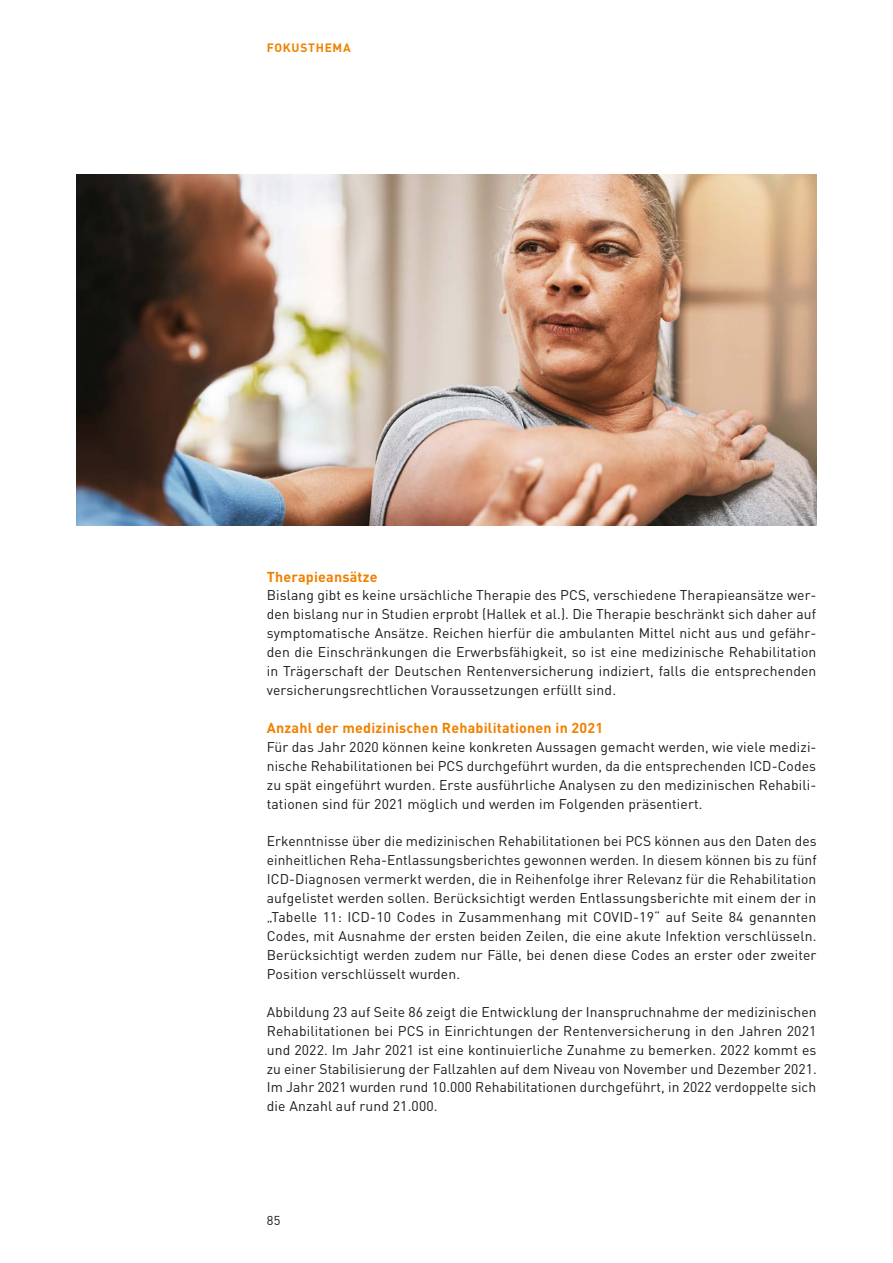
<style>
.page{position:relative;width:893px;height:1263px;background:#fff}
.page>*{position:absolute;margin:0;border:0;box-sizing:border-box;transform-origin:0 0}
.Fokus_H3{font:700 14.25px "DIN Pro DR Vp";letter-spacing:.015em;color:#f08100}
.Text_Text_justify{font:13.95px/18.9px "DIN Pro DR Vp";letter-spacing:.01em;color:#1a1a18;text-align:justify}
.t1{font:12.75px "DIN Pro DR Vp";color:#1a1a18}
.t2{font:700 12px "DIN Pro DR Vp";letter-spacing:.06em;color:#f08100}
</style>
<div class="page">
<img style="left:77px;top:174px;width:739px;height:352px">
<p class="t2" style="left:267px;top:39px;width:85px">FOKUSTHEMA</p>
<h3 class="Fokus_H3" style="left:267px;top:567px;width:112px">Therapieansätze</h3>
<p class="Text_Text_justify" style="left:267px;top:586px;width:551px">Bislang gibt es keine ursächliche Therapie des PCS, verschiedene Therapieansätze wer&shy;den bislang nur in Studien erprobt (Hallek et al.). Die Therapie beschränkt sich daher auf symptomatische Ansätze. Reichen hierfür die ambulanten Mittel nicht aus und gefähr&shy;den die Einschränkungen die Erwerbsfähigkeit, so ist eine medizinische Rehabilitation in Trägerschaft der Deutschen Rentenversicherung indiziert, falls die entsprechenden versicherungsrechtlichen Voraussetzungen erfüllt sind.</p>
<h3 class="Fokus_H3" style="left:267px;top:718px;width:338px">Anzahl der medizinischen Rehabilitationen in 2021</h3>
<p class="Text_Text_justify" style="left:267px;top:737px;width:551px">Für das Jahr 2020 können keine konkreten Aussagen gemacht werden, wie viele medizi&shy;nische Rehabilitationen bei PCS durchgeführt wurden, da die entsprechenden ICD-Codes zu spät eingeführt wurden. Erste ausführliche Analysen zu den medizinischen Rehabili&shy;tationen sind für 2021 möglich und werden im Folgenden präsentiert.</p>
<p class="Text_Text_justify" style="left:267px;top:832px;width:551px">Erkenntnisse über die medizinischen Rehabilitationen bei PCS können aus den Daten des einheitlichen Reha-Entlassungsberichtes gewonnen werden. In diesem können bis zu fünf ICD-Diagnosen vermerkt werden, die in Reihenfolge ihrer Relevanz für die Rehabilitation aufgelistet werden sollen. Berücksichtigt werden Entlassungsberichte mit einem der in „Tabelle 11: ICD-10 Codes in Zusammenhang mit COVID-19“ auf Seite 84 genannten Codes, mit Ausnahme der ersten beiden Zeilen, die eine akute Infektion verschlüsseln.<br>Berücksichtigt werden zudem nur Fälle, bei denen diese Codes an erster oder zweiter Position verschlüsselt wurden.</p>
<p class="Text_Text_justify" style="left:267px;top:1002px;width:551px">Abbildung 23 auf Seite 86 zeigt die Entwicklung der Inanspruchnahme der medizinischen Rehabilitationen bei PCS in Einrichtungen der Rentenversicherung in den Jahren 2021 und 2022. Im Jahr 2021 ist eine kontinuierliche Zunahme zu bemerken. 2022 kommt es zu einer Stabilisierung der Fallzahlen auf dem Niveau von November und Dezember 2021.<br>Im Jahr 2021 wurden rund 10.000 Rehabilitationen durchgeführt, in 2022 verdoppelte sich die Anzahl auf rund 21.000.</p>
<p class="t1" style="left:267px;top:1212px;width:15px">85</p>
</div>
